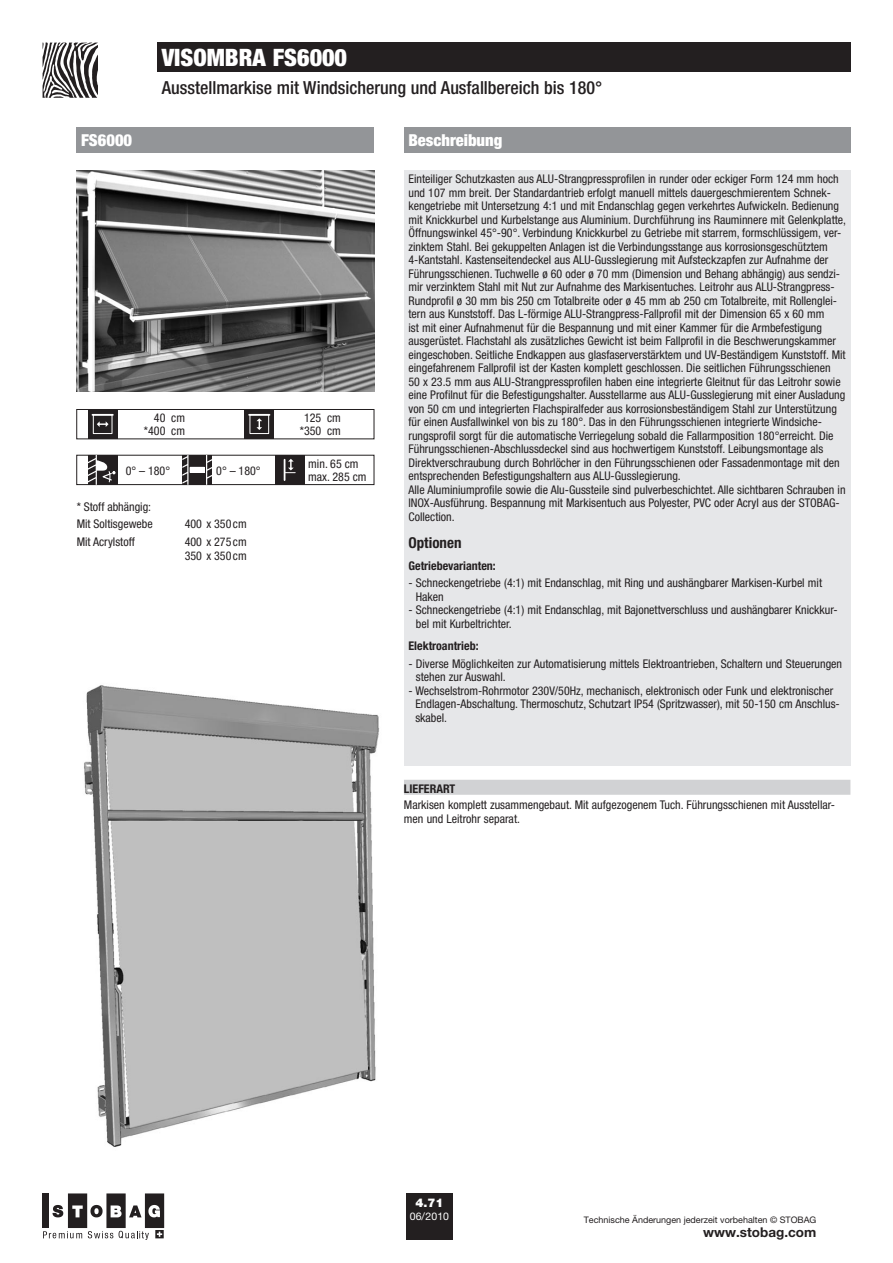
<style>
.page{position:relative;width:893px;height:1263px;background:#fff}
.page>*{position:absolute;margin:0;border:0;box-sizing:border-box;transform-origin:0 0}
.t1{font:900 condensed 24px "Helvetica Neue LT Pro";color:#fff}
.t2{font:500 condensed 18px "Helvetica Neue LT Pro";color:#231f20}
.t3{font:900 condensed 16.5px "Helvetica Neue LT Pro";color:#fff}
.t4{font:700 condensed 15px "Helvetica Neue LT Pro";color:#231f20}
.t5{font:700 13.5px "Helvetica Neue LT Pro";color:#231f20}
.t6{font:condensed 12px/13.5px "Helvetica Neue LT Pro";color:#231f20}
.t7{font:700 condensed 12px "Helvetica Neue LT Pro";color:#231f20}
.t8{font:900 12px "Helvetica Neue LT Pro";color:#fff}
.t9{font:10.5px "Helvetica Neue LT Pro";color:#fff}
.t10{font:9px "Helvetica Neue LT Pro";color:#231f20}
</style>
<div class="page">
<svg style="left:43px;top:43px;width:55px;height:55px"></svg>
<img style="left:77px;top:170px;width:297px;height:221px">
<div style="left:404px;top:170px;width:446px;height:595px;background:#e6e7e9"></div>
<div style="left:404px;top:780px;width:446px;height:15px;background:#d1d2d4"></div>
<div style="left:404px;top:128px;width:446px;height:25px;background:#939598"></div>
<svg style="left:43px;top:1193px;width:121px;height:47px"></svg>
<div style="left:406px;top:1193px;width:47px;height:47px;background:#231f20"></div>
<div style="left:77px;top:128px;width:297px;height:25px;background:#939598"></div>
<div style="left:157px;top:43px;width:693px;height:29px;background:#231f20"></div>
<img style="left:84px;top:685px;width:296px;height:462px">
<div style="left:77px;top:455px;width:297px;height:30px;border:1px solid #231f20"></div>
<div style="left:88px;top:455px;width:30px;height:30px;background:#231f20"></div>
<svg style="left:88px;top:455px;width:27px;height:30px"></svg>
<div style="left:182px;top:455px;width:30px;height:30px;background:#231f20"></div>
<svg style="left:182px;top:455px;width:6px;height:30px"></svg>
<svg style="left:206px;top:455px;width:6px;height:30px"></svg>
<div style="left:190px;top:467px;width:14px;height:5px;background:#fff"></div>
<div style="left:190px;top:467px;width:15px;height:6px;border:1px solid #fff"></div>
<div style="left:275px;top:455px;width:30px;height:30px;background:#231f20"></div>
<svg style="left:284px;top:459px;width:11px;height:21px"></svg>
<div style="left:77px;top:409px;width:297px;height:30px;border:1px solid #231f20"></div>
<div style="left:88px;top:409px;width:30px;height:30px;background:#231f20"></div>
<div style="left:93px;top:414px;width:19px;height:20px;border:1px solid #fff"></div>
<hr style="left:92px;top:414px;width:21px;height:2px;background:#fff">
<svg style="left:97px;top:421px;width:12px;height:6px"></svg>
<div style="left:244px;top:409px;width:30px;height:30px;background:#231f20"></div>
<svg style="left:256px;top:418px;width:6px;height:12px"></svg>
<div style="left:249px;top:414px;width:20px;height:20px;border:1px solid #fff"></div>
<hr style="left:249px;top:414px;width:20px;height:2px;background:#fff">
<h1 class="t1" style="left:162px;top:43px;width:187px">VISOMBRA FS6000</h1>
<h3 class="t3" style="left:81px;top:130px;width:53px">FS6000</h3>
<h2 class="t2" style="left:162px;top:76px;width:442px">Ausstellmarkise mit Windsicherung und Ausfallbereich bis 180°</h2>
<h3 class="t3" style="left:408px;top:130px;width:95px">Beschreibung</h3>
<p class="t6" style="left:144px;top:411px;width:43px;text-align:right">40 cm *400 cm</p>
<p class="t6" style="left:300px;top:411px;width:43px;text-align:center">125 cm *350 cm</p>
<p class="t6" style="left:126px;top:463px;width:46px">0° – 180°</p>
<p class="t6" style="left:216px;top:463px;width:46px">0° – 180°</p>
<p class="t6" style="left:308px;top:457px;width:60px">min. 65 cm max. 285 cm</p>
<p class="t6" style="left:77px;top:497px;width:77px;line-height:17.7px">* Stoff abhängig:<br>Mit Soltisgewebe</p>
<p class="t6" style="left:185px;top:517px;width:63px">400 x 350 cm</p>
<p class="t6" style="left:77px;top:535px;width:60px">Mit Acrylstoff</p>
<p class="t6" style="left:185px;top:535px;width:63px">400 x 275 cm<br>350 x 350 cm</p>
<p class="t6" style="left:408px;top:172px;width:439px">Einteiliger Schutzkasten aus ALU-Strangpressprofilen in runder oder eckiger Form 124 mm hoch und 107 mm breit. Der Standardantrieb erfolgt manuell mittels dauergeschmierentem Schnec&shy;kengetriebe mit Untersetzung 4:1 und mit Endanschlag gegen verkehrtes Aufwickeln. Bedienung mit Knickkurbel und Kurbelstange aus Aluminium. Durchführung ins Rauminnere mit Gelenkplatte, Öffnungswinkel 45°-90°. Verbindung Knickkurbel zu Getriebe mit starrem, formschlüssigem, ver&shy;zinktem Stahl. Bei gekuppelten Anlagen ist die Verbindungsstange aus korrosionsgeschütztem 4-Kantstahl. Kastenseitendeckel aus ALU-Gusslegierung mit Aufsteckzapfen zur Aufnahme der Führungsschienen. Tuchwelle ø 60 oder ø 70 mm (Dimension und Behang abhängig) aus sendzi&shy;mir verzinktem Stahl mit Nut zur Aufnahme des Markisentuches. Leitrohr aus ALU-Strangpress-Rundprofil ø 30 mm bis 250 cm Totalbreite oder ø 45 mm ab 250 cm Totalbreite, mit Rollenglei&shy;tern aus Kunststoff. Das L-förmige ALU-Strangpress-Fallprofil mit der Dimension 65 x 60 mm<br>ist mit einer Aufnahmenut für die Bespannung und mit einer Kammer für die Armbefestigung ausgerüstet. Flachstahl als zusätzliches Gewicht ist beim Fallprofil in die Beschwerungskammer eingeschoben. Seitliche Endkappen aus glasfaserverstärktem und UV-Beständigem Kunststoff. Mit eingefahrenem Fallprofil ist der Kasten komplett geschlossen. Die seitlichen Führungsschienen<br>50 x 23.5 mm aus ALU-Strangpressprofilen haben eine integrierte Gleitnut für das Leitrohr sowie eine Profilnut für die Befestigungshalter. Ausstellarme aus ALU-Gusslegierung mit einer Ausladung von 50 cm und integrierten Flachspiralfeder aus korrosionsbeständigem Stahl zur Unterstützung für einen Ausfallwinkel von bis zu 180°. Das in den Führungsschienen integrierte Windsiche&shy;rungsprofil sorgt für die automatische Verriegelung sobald die Fallarmposition 180°erreicht. Die Führungsschienen-Abschlussdeckel sind aus hochwertigem Kunststoff. Leibungsmontage als Direktverschraubung durch Bohrlöcher in den Führungsschienen oder Fassadenmontage mit den entsprechenden Befestigungshaltern aus ALU-Gusslegierung.<br>Alle Aluminiumprofile sowie die Alu-Gussteile sind pulverbeschichtet. Alle sichtbaren Schrauben in INOX-Ausführung. Bespannung mit Markisentuch aus Polyester, PVC oder Acryl aus der STOBAG-Collection.</p>
<p class="t4" style="left:408px;top:533px;width:55px">Optionen</p>
<p class="t7" style="left:408px;top:558px;width:89px">Getriebevarianten:</p>
<p class="t6" style="left:416px;top:576px;width:408px;text-indent:-7px">- Schneckengetriebe (4:1) mit Endanschlag, mit Ring und aushängbarer Markisen-Kurbel mit<br>Haken</p>
<p class="t6" style="left:416px;top:603px;width:423px;text-indent:-7px">- Schneckengetriebe (4:1) mit Endanschlag, mit Bajonettverschluss und aushängbarer Knickkur&shy;bel mit Kurbeltrichter.</p>
<p class="t7" style="left:408px;top:638px;width:72px">Elektroantrieb:</p>
<p class="t6" style="left:416px;top:657px;width:428px;text-indent:-7px">- Diverse Möglichkeiten zur Automatisierung mittels Elektroantrieben, Schaltern und Steuerungen stehen zur Auswahl.</p>
<p class="t6" style="left:415px;top:684px;width:426px;text-indent:-7px">- Wechselstrom-Rohrmotor 230V/50Hz, mechanisch, elektronisch oder Funk und elektronischer<br>Endlagen-Abschaltung. Thermoschutz, Schutzart IP54 (Spritzwasser), mit 50-150 cm Anschlus&shy;skabel.</p>
<p class="t7" style="left:404px;top:781px;width:53px">LIEFERART</p>
<p class="t6" style="left:404px;top:797px;width:433px;line-height:14.2px">Markisen komplett zusammengebaut. Mit aufgezogenem Tuch. Führungsschienen mit Ausstellar&shy;men und Leitrohr separat.</p>
<p class="t8" style="left:415px;top:1196px;width:30px">4.71</p>
<p class="t9" style="left:410px;top:1210px;width:41px">06/2010</p>
<p class="t10" style="left:584px;top:1214px;width:234px">Technische Änderungen jederzeit vorbehalten © STOBAG</p>
<p class="t5" style="left:703px;top:1224px;width:115px">www.stobag.com</p>
</div>
